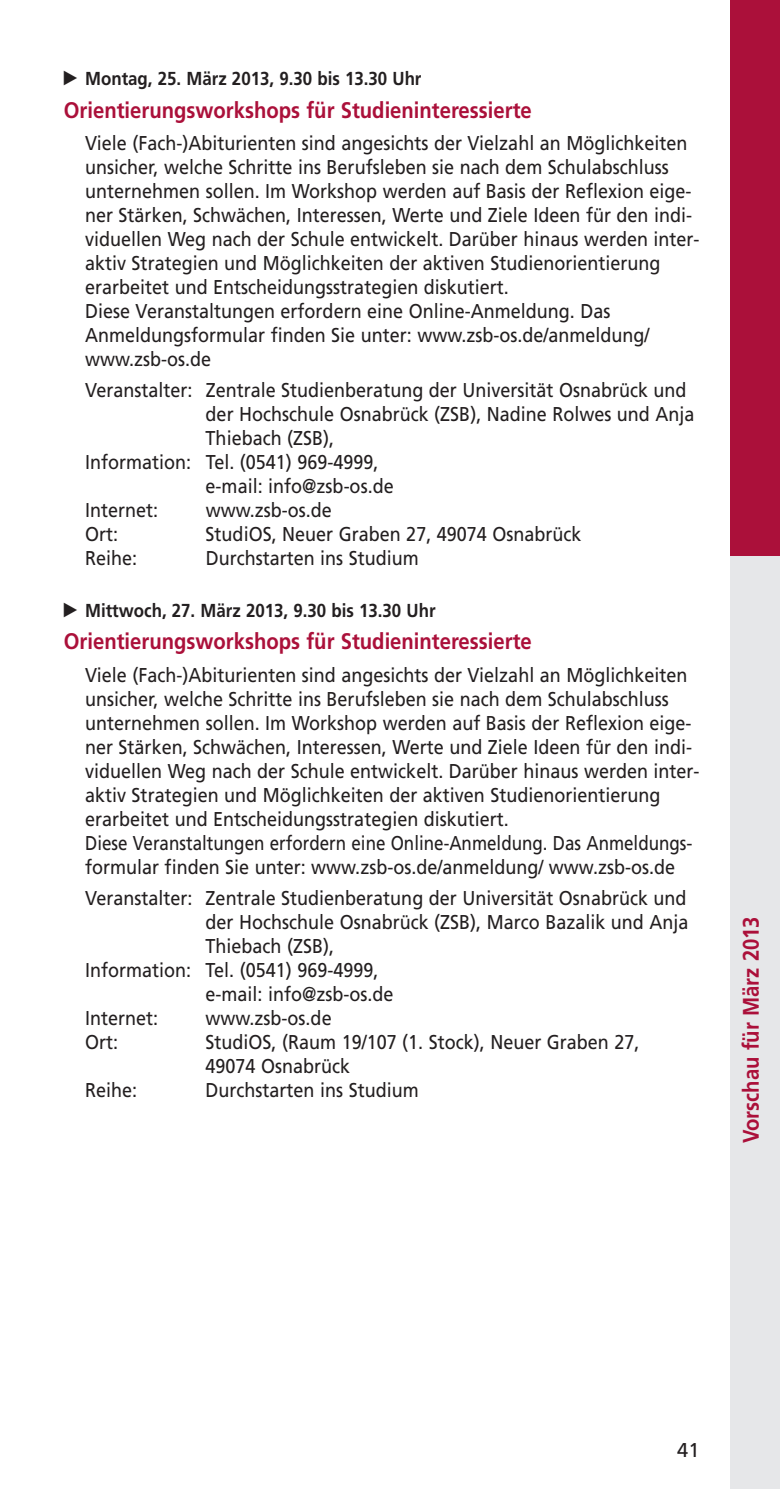
<style>
.page{position:relative;width:780px;height:1489px;background:#fff}
.page>*{position:absolute;margin:0;border:0;box-sizing:border-box;transform-origin:0 0}
.t1{font:700 22.5px "Frutiger";color:#ab103a;scale:.9 1}
.t2{font:20px/24px "Frutiger";color:#231f20;scale:.9 1}
.t3{font:20px "Frutiger";color:#231f20}
.t4{font:700 18.75px "Frutiger";color:#231f20;scale:.9 1}
</style>
<div class="page">
<div style="left:730px;top:0;width:50px;height:1488px;background:#ab103a"></div>
<div style="left:730px;top:556px;width:50px;height:932px;background:#e6e7e9"></div>
<p class="t4" style="left:85px;top:71px;width:375px">Montag, 25. März 2013, 9.30 bis 13.30 Uhr</p>
<p class="t1" style="left:64px;top:101px;width:521px">Orientierungsworkshops für Studieninteressierte</p>
<p class="t2" style="left:85px;top:132px;width:684px">Viele (Fach-)Abiturienten sind angesichts der Vielzahl an Möglichkeiten unsicher, welche Schritte ins Berufsleben sie nach dem Schulabschluss unternehmen sollen. Im Workshop werden auf Basis der Reflexion eige&shy;ner Stärken, Schwächen, Interessen, Werte und Ziele Ideen für den indi&shy;viduellen Weg nach der Schule entwickelt. Darüber hinaus werden inter&shy;aktiv Strategien und Möglichkeiten der aktiven Studienorientierung erarbeitet und Entscheidungsstrategien diskutiert.<br>Diese Veranstaltungen erfordern eine Online-Anmeldung. Das Anmeldungsformular finden Sie unter: www.zsb-os.de/anmeldung/ www.zsb-os.de</p>
<p class="t2" style="left:85px;top:380px;width:669px">Veranstalter: Zentrale Studienberatung der Universität Osnabrück und</p>
<p class="t2" style="left:206px;top:404px;width:544px">der Hochschule Osnabrück (ZSB), Nadine Rolwes und Anja</p>
<p class="t2" style="left:206px;top:428px;width:144px">Thiebach (ZSB),</p>
<p class="t2" style="left:85px;top:452px;width:327px">Information: Tel. (0541) 969-4999,</p>
<p class="t2" style="left:206px;top:476px;width:210px">e-mail: info@zsb-os.de</p>
<p class="t2" style="left:85px;top:500px;width:83px">Internet:</p>
<p class="t2" style="left:206px;top:500px;width:141px">www.zsb-os.de</p>
<p class="t2" style="left:85px;top:524px;width:38px">Ort:</p>
<p class="t2" style="left:206px;top:524px;width:419px">StudiOS, Neuer Graben 27, 49074 Osnabrück</p>
<p class="t2" style="left:85px;top:548px;width:59px">Reihe:</p>
<p class="t2" style="left:206px;top:548px;width:238px">Durchstarten ins Studium</p>
<p class="t4" style="left:85px;top:602px;width:391px">Mittwoch, 27. März 2013, 9.30 bis 13.30 Uhr</p>
<p class="t1" style="left:64px;top:632px;width:521px">Orientierungsworkshops für Studieninteressierte</p>
<p class="t2" style="left:85px;top:664px;width:684px">Viele (Fach-)Abiturienten sind angesichts der Vielzahl an Möglichkeiten unsicher, welche Schritte ins Berufsleben sie nach dem Schulabschluss unternehmen sollen. Im Workshop werden auf Basis der Reflexion eige&shy;ner Stärken, Schwächen, Interessen, Werte und Ziele Ideen für den indi&shy;viduellen Weg nach der Schule entwickelt. Darüber hinaus werden inter&shy;aktiv Strategien und Möglichkeiten der aktiven Studienorientierung erarbeitet und Entscheidungsstrategien diskutiert.<br>Diese Veranstaltungen erfordern eine Online-Anmeldung. Das Anmel dungs - formular finden Sie unter: www.zsb-os.de/anmeldung/ www.zsb-os.de</p>
<p class="t2" style="left:85px;top:887px;width:669px">Veranstalter: Zentrale Studienberatung der Universität Osnabrück und</p>
<p class="t2" style="left:205px;top:911px;width:538px">der Hochschule Osnabrück (ZSB), Marco Bazalik und Anja</p>
<p class="t2" style="left:205px;top:935px;width:144px">Thiebach (ZSB),</p>
<p class="t2" style="left:85px;top:959px;width:327px">Information: Tel. (0541) 969-4999,</p>
<p class="t2" style="left:205px;top:983px;width:210px">e-mail: info@zsb-os.de</p>
<p class="t2" style="left:85px;top:1007px;width:83px">Internet:</p>
<p class="t2" style="left:205px;top:1007px;width:142px">www.zsb-os.de</p>
<p class="t2" style="left:85px;top:1031px;width:38px">Ort:</p>
<p class="t2" style="left:205px;top:1031px;width:483px">StudiOS, (Raum 19/107 (1. Stock), Neuer Graben 27,<br>49074 Osnabrück</p>
<p class="t2" style="left:85px;top:1079px;width:59px">Reihe:</p>
<p class="t2" style="left:205px;top:1079px;width:238px">Durchstarten ins Studium</p>
<p class="t1" style="left:742px;top:1143px;width:253px;rotate:-90deg">Vorschau für März 2013</p>
<p class="t3" style="left:677px;top:1441px;width:24px">41</p>
</div>
